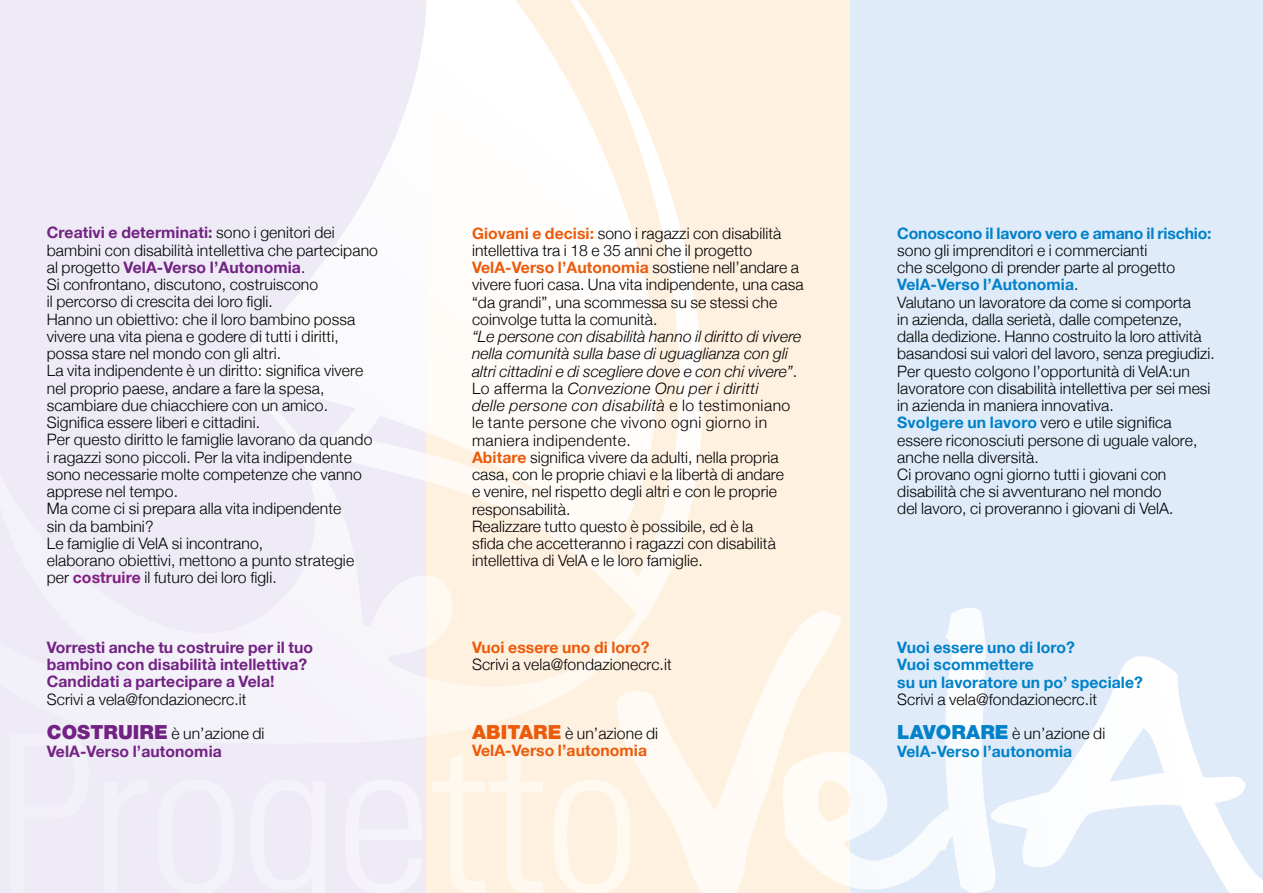
<style>
.page{position:relative;width:1263px;height:893px;background:#fff}
.page>*{position:absolute;margin:0;border:0;box-sizing:border-box;transform-origin:0 0}
.t1{font:300 15.75px/17.2px "Helvetica Neue";letter-spacing:.005em;color:#000}
.t2{font:700 15.75px/17.2px "Helvetica Neue";letter-spacing:.005em;color:#722283}
.t3{font:700 15.75px/17.2px "Helvetica Neue";letter-spacing:.005em;color:#0081c9}
.t4{font:700 15.75px/17.2px "Helvetica Neue";letter-spacing:.005em;color:#ea5b0b}
.s1{font-weight:700;color:#722283}
.s2{font-weight:700;color:#831f82}
.s3{font-weight:900;font-size:19.5px}
.s4{font-weight:300;color:#000}
.s5{font-weight:700;color:#ea5b0b}
.s6{font-style:italic}
.s7{font-weight:700;color:#0081c9}
.s8{font-weight:900;font-size:19.5px;color:#0081c9}
</style>
<div class="page">
<div style="left:425px;top:0;width:425px;height:893px;background:#fff1df"></div>
<div style="left:850px;top:0;width:413px;height:893px;background:#dfebf9"></div>
<div style="left:0;top:0;width:425px;height:893px;background:#eeebf6"></div>
<svg style="left:315px;top:548px;width:364px;height:195px"></svg>
<svg style="left:224px;top:0;width:479px;height:548px;fill:#fff9f7"></svg>
<svg style="left:617px;top:610px;width:166px;height:283px"></svg>
<svg style="left:783px;top:608px;width:207px;height:285px"></svg>
<svg style="left:990px;top:656px;width:273px;height:237px"></svg>
<svg style="left:433px;top:754px;width:110px;height:139px"></svg>
<svg style="left:554px;top:780px;width:76px;height:113px"></svg>
<p class="t1" style="left:47px;top:223px;width:333px"><span class="s1">Creativi e determinati:</span> sono i genitori dei bambini con disabilità intellettiva che partecipano al progetto <span class="s1">VelA-Verso l’Autonomia</span>.<br>Si confrontano, discutono, costruiscono<br>il percorso di crescita dei loro figli.<br>Hanno un obiettivo: che il loro bambino possa vivere una vita piena e godere di tutti i diritti, possa stare nel mondo con gli altri.<br>La vita indipendente è un diritto: significa vivere nel proprio paese, andare a fare la spesa, scambiare due chiacchiere con un amico.<br>Significa essere liberi e cittadini.<br>Per questo diritto le famiglie lavorano da quando i ragazzi sono piccoli. Per la vita indipendente sono necessarie molte competenze che vanno apprese nel tempo.<br>Ma come ci si prepara alla vita indipendente<br>sin da bambini?<br>Le famiglie di VelA si incontrano,<br>elaborano obiettivi, mettono a punto strategie per <span class="s2">costruire</span> il futuro dei loro figli.</p>
<p class="t2" style="left:47px;top:639px;width:268px">Vorresti anche tu costruire per il tuo bambino con disabilità intellettiva?<br>Candidati a partecipare a Vela!</p>
<p class="t1" style="left:47px;top:689px;width:201px">Scrivi a vela@fondazionecrc.it</p>
<p class="t2" style="left:47px;top:726px;width:219px"><span class="s3">COSTRUIRE</span> <span class="s4">è un’azione di<br></span>VelA-Verso l’autonomia</p>
<p class="t1" style="left:472px;top:223px;width:333px"><span class="s5">Giovani e decisi:</span> sono i ragazzi con disabilità intellettiva tra i 18 e 35 anni che il progetto <span class="s5">VelA-Verso l’Autonomia</span> sostiene nell’andare a vivere fuori casa. Una vita indipendente, una casa “da grandi”, una scommessa su se stessi che coinvolge tutta la comunità.</p>
<p class="t1" style="left:472px;top:327px;width:331px"><span class="s6">“Le persone con disabilità hanno il diritto di vivere nella comunità sulla base di uguaglianza con gli altri cittadini e di scegliere dove e con chi vivere”</span>.<br>Lo afferma la <span class="s6">Convezione Onu per i diritti<br>delle persone con disabilità</span> e lo testimoniano le tante persone che vivono ogni giorno in maniera indipendente.<br><span class="s5">Abitare</span> significa vivere da adulti, nella propria casa, con le proprie chiavi e la libertà di andare<br>e venire, nel rispetto degli altri e con le proprie responsabilità.<br>Realizzare tutto questo è possibile, ed è la<br>sfida che accetteranno i ragazzi con disabilità intellettiva di VelA e le loro famiglie.</p>
<p class="t4" style="left:472px;top:639px;width:179px">Vuoi essere uno di loro?</p>
<p class="t1" style="left:472px;top:655px;width:201px">Scrivi a vela@fondazionecrc.it</p>
<p class="t4" style="left:472px;top:725px;width:188px"><span class="s3">ABITARE</span> <span class="s4">è un’azione di<br></span>VelA-Verso l’autonomia</p>
<p class="t3" style="left:897px;top:225px;width:316px">Conoscono il lavoro vero e amano il rischio:</p>
<p class="t1" style="left:897px;top:240px;width:319px">sono gli imprenditori e i commercianti<br>che scelgono di prender parte al progetto <span class="s7">VelA-Verso l’Autonomia</span>.<br>Valutano un lavoratore da come si comporta<br>in azienda, dalla serietà, dalle competenze, dalla dedizione. Hanno costruito la loro attività basandosi sui valori del lavoro, senza pregiudizi.<br>Per questo colgono l’opportunità di VelA:un lavoratore con disabilità intellettiva per sei mesi in azienda in maniera innovativa.<br><span class="s7">Svolgere un lavoro</span> vero e utile significa essere riconosciuti persone di uguale valore, anche nella diversità.<br>Ci provano ogni giorno tutti i giovani con disabilità che si avventurano nel mondo<br>del lavoro, ci proveranno i giovani di VelA.</p>
<p class="t3" style="left:897px;top:639px;width:247px">Vuoi essere uno di loro?<br>Vuoi scommettere<br>su un lavoratore un po’ speciale?</p>
<p class="t1" style="left:897px;top:681px;width:209px;line-height:34.5px">Scrivi a vela@fondazionecrc.it<br><span class="s8">LAVORARE</span> è un’azione di</p>
<p class="t3" style="left:897px;top:743px;width:177px">VelA-Verso l’autonomia</p>
</div>
